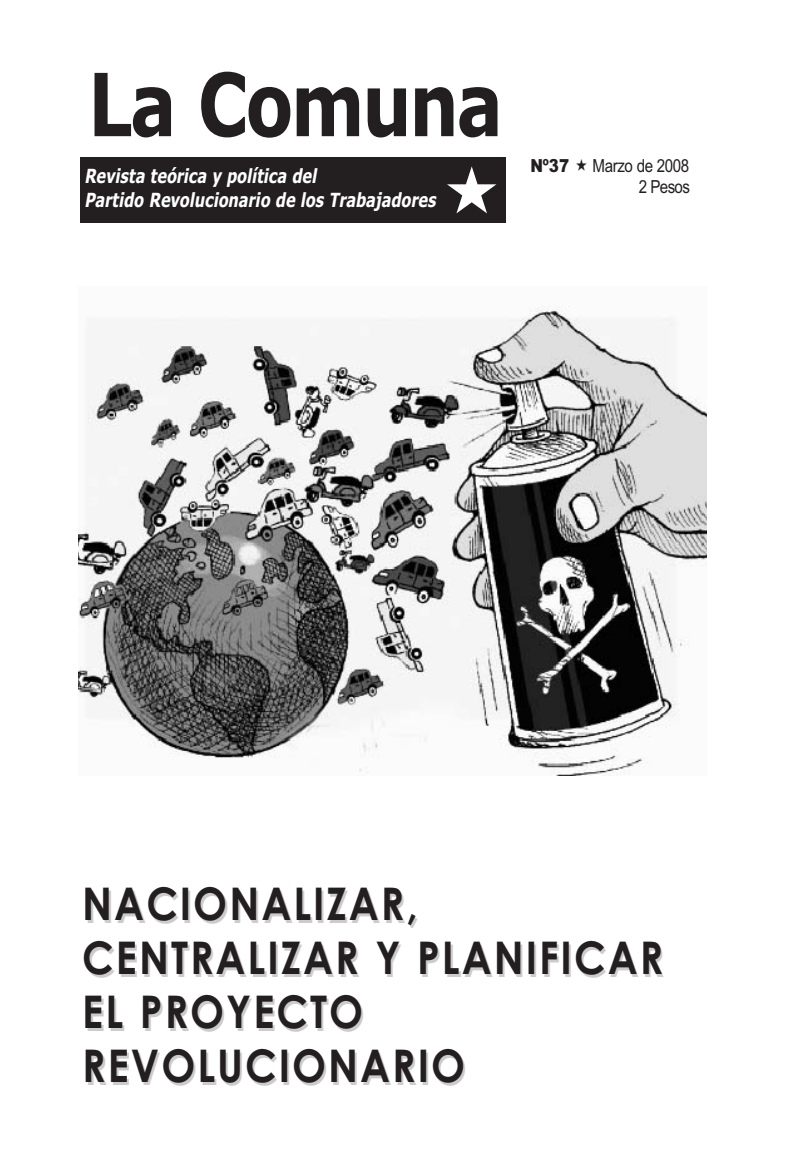
<style>
.page{position:relative;width:787px;height:1170px;background:#fff}
.page>*{position:absolute;margin:0;border:0;box-sizing:border-box;transform-origin:0 0}
.t1{font:700 87px "Verdana";letter-spacing:-.035em;color:#231f20;scale:.8 1}
.t2{font:700 45px/54px "Century Gothic";letter-spacing:.05em;color:#231f20;scale:.9 1}
.t3{font:italic 700 19.5px/23.4px "Tahoma";color:#fff;scale:.8 1}
.t4{font:18px/21px "Arial";letter-spacing:-.03em;color:#231f20;text-align:right;scale:.84 1}
.t5{font:900 18px "Arial";color:#231f20;scale:.84 1}
</style>
<div class="page">
<div style="left:80px;top:157px;width:424px;height:66px;background:#231f20"></div>
<div style="left:438px;top:157px;width:67px;height:66px;background:#231f20"></div>
<img style="left:79px;top:306px;width:627px;height:469px">
<h1 class="t1" style="left:88px;top:55px;width:520px">La Comuna</h1>
<p class="t3" style="left:84px;top:165px;width:446px">Revista teórica y política del<br>Partido Revolucionario de los Trabajadores</p>
<p class="t5" style="left:530px;top:155px;width:48px">Nº37</p>
<p class="t4" style="left:592px;top:155px;width:117px">Marzo de 2008<br>2 Pesos</p>
<h2 class="t2" style="left:82px;top:877px;width:647px">NACIONALIZAR,<br>CENTRALIZAR Y PLANIFICAR<br>EL PROYECTO<br>REVOLUCIONARIO</h2>
</div>
